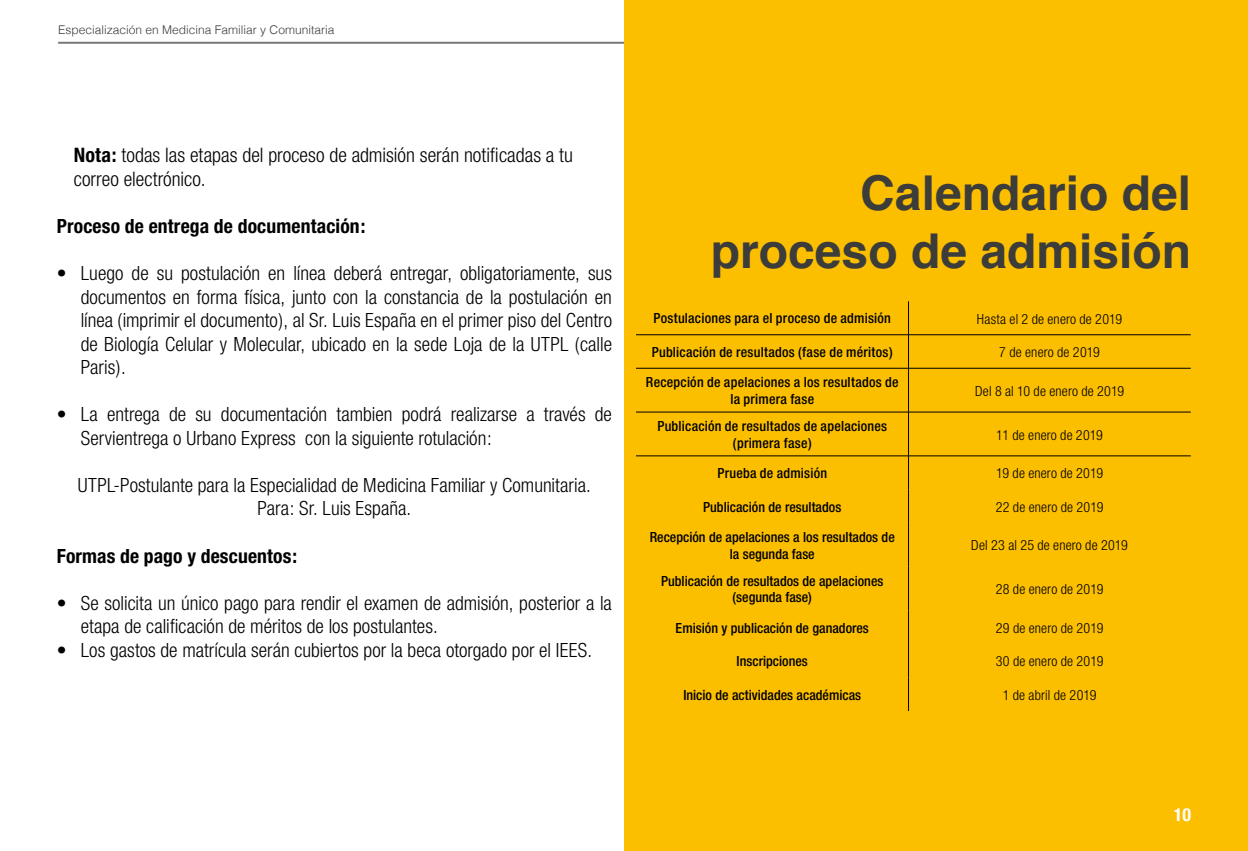
<style>
.page{position:relative;width:1248px;height:851px;background:#fff}
.page>*{position:absolute;margin:0;border:0;box-sizing:border-box;transform-origin:0 0}
.t1{font:700 48px/57.6px "Helvetica";color:#3c3c3b;text-align:right}
.t2{font:300 condensed 20px/24px "Helvetica Neue";color:#000}
.t3{font:300 condensed 19.6px/23.6px "Helvetica Neue";color:#000}
.t4{font:700 condensed 19.6px "Helvetica Neue";letter-spacing:.01em;color:#000}
.t5{font:700 condensed 18px "Helvetica Neue";color:#fff}
.t6{font:500 condensed 14px/16.8px "Helvetica Neue";color:#000;text-align:center}
.t7{font:300 condensed 14px "Helvetica Neue";letter-spacing:.01em;color:#000}
.t8{font:300 12px "Helvetica";color:#3c3c3b}
.s1{font-weight:700}
</style>
<div class="page">
<hr style="left:58px;top:42px;width:1133px;height:2px;background:#797979">
<div style="left:624px;top:0;width:623px;height:850px;background:#fcbf00"></div>
<hr style="left:908px;top:301px;width:1px;height:33px;background:#000">
<hr style="left:636px;top:334px;width:272px;height:1px;background:#000">
<hr style="left:908px;top:334px;width:282px;height:1px;background:#000">
<hr style="left:908px;top:335px;width:1px;height:33px;background:#000">
<hr style="left:636px;top:368px;width:272px;height:1px;background:#000">
<hr style="left:908px;top:368px;width:282px;height:1px;background:#000">
<hr style="left:908px;top:368px;width:1px;height:44px;background:#000">
<hr style="left:636px;top:411px;width:272px;height:1px;background:#000">
<hr style="left:908px;top:411px;width:282px;height:1px;background:#000">
<hr style="left:908px;top:412px;width:1px;height:43px;background:#000">
<hr style="left:636px;top:455px;width:272px;height:1px;background:#000">
<hr style="left:908px;top:455px;width:282px;height:1px;background:#000">
<hr style="left:908px;top:456px;width:1px;height:33px;background:#000">
<hr style="left:908px;top:489px;width:1px;height:34px;background:#000">
<hr style="left:908px;top:523px;width:1px;height:43px;background:#000">
<hr style="left:908px;top:566px;width:1px;height:44px;background:#000">
<hr style="left:908px;top:610px;width:1px;height:34px;background:#000">
<hr style="left:908px;top:644px;width:1px;height:33px;background:#000">
<hr style="left:908px;top:677px;width:1px;height:33px;background:#000">
<p class="t8" style="left:58px;top:20px;width:278px">Especialización en Medicina Familiar y Comunitaria</p>
<p class="t2" style="left:74px;top:143px;width:501px"><span class="s1">Nota:</span> todas las etapas del proceso de admisión serán notificadas a tu correo electrónico.</p>
<p class="t4" style="left:57px;top:214px;width:310px">Proceso de entrega de documentación:</p>
<p class="t3" style="left:81px;top:261px;width:533px;text-align:justify;text-indent:-24px">• Luego de su postulación en línea deberá entregar, obligatoriamente, sus documentos en forma física, junto con la constancia de la postulación en línea (imprimir el documento), al Sr. Luis España en el primer piso del Centro de Biología Celular y Molecular, ubicado en la sede Loja de la UTPL (calle Paris).</p>
<p class="t3" style="left:81px;top:402px;width:532px;text-indent:-24px">• La entrega de su documentación tambien podrá realizarse a través de<br>Servientrega o Urbano Express con la siguiente rotulación:</p>
<p class="t3" style="left:78px;top:473px;width:514px;text-align:center">UTPL-Postulante para la Especialidad de Medicina Familiar y Comunitaria.<br>Para: Sr. Luis España.</p>
<p class="t4" style="left:57px;top:543px;width:242px">Formas de pago y descuentos:</p>
<p class="t3" style="left:81px;top:590px;width:532px;text-indent:-24px">• Se solicita un único pago para rendir el examen de admisión, posterior a la etapa de calificación de méritos de los postulantes.</p>
<p class="t3" style="left:57px;top:637px;width:537px">• Los gastos de matrícula serán cubiertos por la beca otorgado por el IEES.</p>
<h1 class="t1" style="left:710px;top:165px;width:482px">Calendario del proceso de admisión</h1>
<p class="t6" style="left:653px;top:310px;width:239px">Postulaciones para el proceso de admisión</p>
<p class="t7" style="left:976px;top:310px;width:147px">Hasta el 2 de enero de 2019</p>
<p class="t6" style="left:651px;top:343px;width:242px">Publicación de resultados (fase de méritos)</p>
<p class="t7" style="left:999px;top:344px;width:102px">7 de enero de 2019</p>
<p class="t6" style="left:646px;top:373px;width:254px">Recepción de apelaciones a los resultados de la primera fase</p>
<p class="t7" style="left:975px;top:382px;width:150px">Del 8 al 10 de enero de 2019</p>
<p class="t6" style="left:657px;top:417px;width:231px">Publicación de resultados de apelaciones (primera fase)</p>
<p class="t7" style="left:996px;top:426px;width:108px">11 de enero de 2019</p>
<p class="t6" style="left:717px;top:464px;width:111px">Prueba de admisión</p>
<p class="t7" style="left:996px;top:465px;width:108px">19 de enero de 2019</p>
<p class="t6" style="left:703px;top:498px;width:140px">Publicación de resultados</p>
<p class="t7" style="left:995px;top:498px;width:109px">22 de enero de 2019</p>
<p class="t6" style="left:649px;top:528px;width:247px">Recepción de apelaciones a los resultados de la segunda fase</p>
<p class="t7" style="left:971px;top:537px;width:158px">Del 23 al 25 de enero de 2019</p>
<p class="t6" style="left:661px;top:572px;width:224px">Publicación de resultados de apelaciones (segunda fase)</p>
<p class="t7" style="left:995px;top:581px;width:109px">28 de enero de 2019</p>
<p class="t6" style="left:675px;top:619px;width:195px">Emisión y publicación de ganadores</p>
<p class="t7" style="left:995px;top:619px;width:109px">29 de enero de 2019</p>
<p class="t6" style="left:736px;top:652px;width:73px">Inscripciones</p>
<p class="t7" style="left:995px;top:653px;width:109px">30 de enero de 2019</p>
<p class="t6" style="left:683px;top:686px;width:179px">Inicio de actividades académicas</p>
<p class="t7" style="left:1002px;top:686px;width:95px">1 de abril de 2019</p>
<p class="t5" style="left:1173px;top:803px;width:19px">10</p>
</div>
